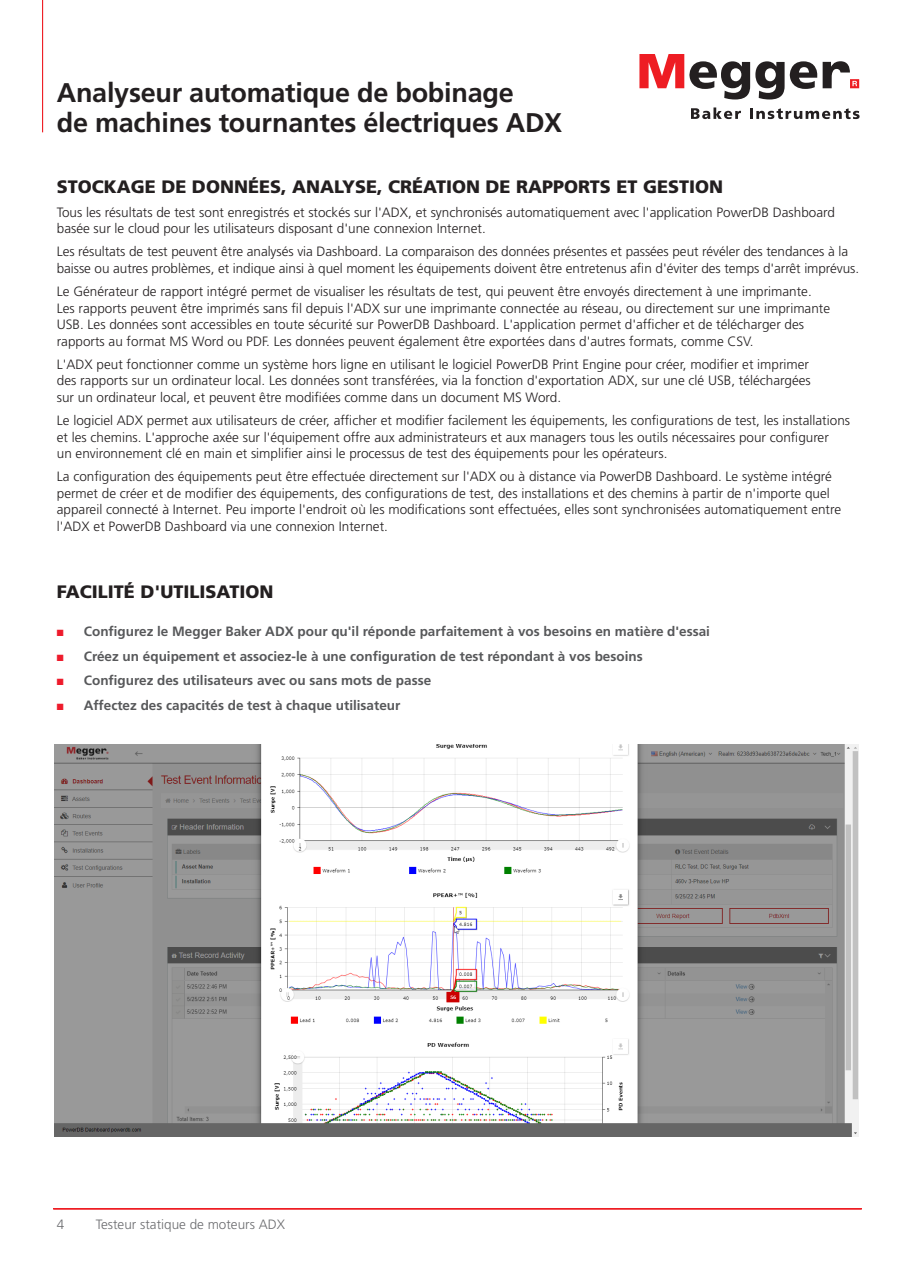
<style>
.page{position:relative;width:915px;height:1263px;background:#fff}
.page>*{position:absolute;margin:0;border:0;box-sizing:border-box;transform-origin:0 0}
.Page_Header_Bold{font:700 27px/30px "Frutiger LT Std";letter-spacing:-.01em;color:#231f20}
.Product_heading{font:900 18px "Frutiger LT Std";color:#231f20}
.Body{font:300 13.5px/16.5px "Frutiger LT Std";color:#231f20}
.Bullets_80{font:700 13.5px "Frutiger LT Pro";color:#57585a}
.Body-2{font:300 13.5px "Frutiger LT Std";color:#6c6d70}
.s1{color:#ee1b2c}
</style>
<div class="page">
<img style="left:54px;top:744px;width:803px;height:392px">
<hr style="left:53px;top:1208px;width:808px;height:1px;background:#ee1d23">
<hr style="left:42px;top:0;width:1px;height:132px;background:#ee1d23">
<svg style="left:639px;top:54px;width:110px;height:46px"></svg>
<svg style="left:755px;top:61px;width:103px;height:39px"></svg>
<svg style="left:691px;top:107px;width:49px;height:12px"></svg>
<svg style="left:750px;top:108px;width:109px;height:11px"></svg>
<p class="Page_Header_Bold" style="left:57px;top:78px;width:507px">Analyseur automatique de bobinage<br>de machines tournantes électriques ADX</p>
<p class="Product_heading" style="left:57px;top:176px;width:667px">STOCKAGE DE DONNÉES, ANALYSE, CRÉATION DE RAPPORTS ET GESTION</p>
<p class="Body" style="left:57px;top:204px;width:779px">Tous les résultats de test sont enregistrés et stockés sur l'ADX, et synchronisés automatiquement avec l'application PowerDB Dashboard basée sur le cloud pour les utilisateurs disposant d'une connexion Internet.</p>
<p class="Body" style="left:57px;top:244px;width:803px">Les résultats de test peuvent être analysés via Dashboard. La comparaison des données présentes et passées peut révéler des tendances à la baisse ou autres problèmes, et indique ainsi à quel moment les équipements doivent être entretenus afin d'éviter des temps d'arrêt imprévus.</p>
<p class="Body" style="left:57px;top:283px;width:774px">Le Générateur de rapport intégré permet de visualiser les résultats de test, qui peuvent être envoyés directement à une imprimante.<br>Les rapports peuvent être imprimés sans fil depuis l'ADX sur une imprimante connectée au réseau, ou directement sur une imprimante USB. Les données sont accessibles en toute sécurité sur PowerDB Dashboard. L'application permet d'afficher et de télécharger des rapports au format MS Word ou PDF. Les données peuvent également être exportées dans d'autres formats, comme CSV.</p>
<p class="Body" style="left:57px;top:356px;width:755px">L'ADX peut fonctionner comme un système hors ligne en utilisant le logiciel PowerDB Print Engine pour créer, modifier et imprimer des rapports sur un ordinateur local. Les données sont transférées, via la fonction d'exportation ADX, sur une clé USB, téléchargées sur un ordinateur local, et peuvent être modifiées comme dans un document MS Word.</p>
<p class="Body" style="left:57px;top:412px;width:794px">Le logiciel ADX permet aux utilisateurs de créer, afficher et modifier facilement les équipements, les configurations de test, les installations et les chemins. L'approche axée sur l'équipement offre aux administrateurs et aux managers tous les outils nécessaires pour configurer<br>un environnement clé en main et simplifier ainsi le processus de test des équipements pour les opérateurs.</p>
<p class="Body" style="left:57px;top:469px;width:785px">La configuration des équipements peut être effectuée directement sur l'ADX ou à distance via PowerDB Dashboard. Le système intégré permet de créer et de modifier des équipements, des configurations de test, des installations et des chemins à partir de n'importe quel appareil connecté à Internet. Peu importe l'endroit où les modifications sont effectuées, elles sont synchronisées automatiquement entre l'ADX et PowerDB Dashboard via une connexion Internet.</p>
<p class="Product_heading" style="left:57px;top:580px;width:218px">FACILITÉ D'UTILISATION</p>
<p class="Bullets_80" style="left:57px;top:623px;width:654px"><span class="s1">■</span> Configurez le Megger Baker ADX pour qu'il réponde parfaitement à vos besoins en matière d'essai</p>
<p class="Bullets_80" style="left:57px;top:648px;width:587px"><span class="s1">■</span> Créez un équipement et associez-le à une configuration de test répondant à vos besoins</p>
<p class="Bullets_80" style="left:57px;top:672px;width:376px"><span class="s1">■</span> Configurez des utilisateurs avec ou sans mots de passe</p>
<p class="Bullets_80" style="left:57px;top:697px;width:345px"><span class="s1">■</span> Affectez des capacités de test à chaque utilisateur</p>
<p class="Body-2" style="left:57px;top:1217px;width:9px">4</p>
<p class="Body-2" style="left:96px;top:1217px;width:191px">Testeur statique de moteurs ADX</p>
</div>
